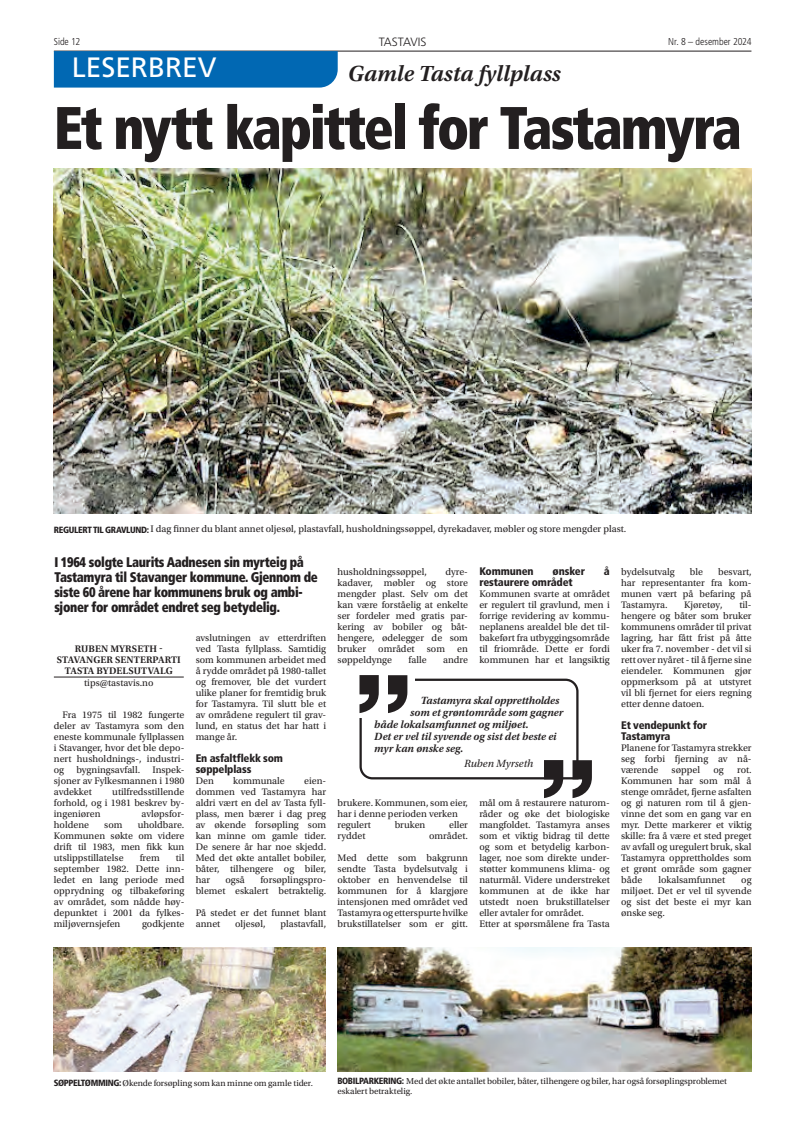
<style>
.page{position:relative;width:794px;height:1134px;background:#fff}
.page>*{position:absolute;margin:0;border:0;box-sizing:border-box;transform-origin:0 0}
.t1{font:900 condensed 60px "Frutiger LT Std";letter-spacing:-.04em;color:#231f20;scale:.9 1}
.t2{font:28px "Frutiger LT Std";color:#fff}
.t3{font:italic 600 23px "Utopia Std";color:#231f20}
.t4{font:900 condensed 14px/15px "Frutiger LT Std";letter-spacing:-.025em;color:#231f20;scale:.9 1}
.t5{font:300 12px "Frutiger LT Std";color:#231f20}
.t6{font:italic 600 11px "Utopia Std";color:#231f20}
.t7{font:900 condensed 11px/11px "Frutiger LT Std";letter-spacing:-.015em;color:#231f20}
.t8{font:italic 11px "Utopia Std";color:#231f20}
.t9{font:10px/11px "Utopia Std";color:#231f20;text-align:justify}
.t10{font:600 10px/11px "Utopia Std";letter-spacing:.01em;color:#231f20;text-align:center}
.t11{font:300 condensed 10px "Frutiger LT Std";letter-spacing:-.005em;color:#231f20}
.t12{font:9px/10px "Utopia Std";letter-spacing:-.01em;color:#231f20}
.s1{font-family:"Frutiger LT Std";font-weight:900;font-stretch:condensed;font-size:9px}
.s2{font-family:"Frutiger LT Std";font-weight:900;font-stretch:condensed}
</style>
<div class="page">
<hr style="left:54px;top:51px;width:697px;height:1px;background:#231f20">
<img style="left:54px;top:169px;width:697px;height:345px">
<hr style="left:54px;top:677px;width:130px;height:1px;background:#231f20">
<div style="left:54px;top:51px;width:284px;height:37px;background:#0168b3"></div>
<img style="left:54px;top:947px;width:272px;height:124px">
<img style="left:338px;top:947px;width:413px;height:124px">
<svg style="left:359px;top:675px;width:233px;height:123px"></svg>
<p class="t11" style="left:54px;top:35px;width:28px">Side 12</p>
<p class="t5" style="left:379px;top:35px;width:49px">TASTAVIS</p>
<p class="t11" style="left:668px;top:35px;width:85px">Nr. 8 – desember 2024</p>
<h2 class="t2" style="left:72px;top:51px;width:146px">LESERBREV</h2>
<h3 class="t3" style="left:348px;top:61px;width:214px">Gamle Tasta fyllplass</h3>
<h1 class="t1" style="left:54px;top:91px;width:765px">Et nytt kapittel for Tastamyra</h1>
<p class="t9" style="left:54px;top:524px;width:574px"><span class="s1">REGULERT TIL GRAVLUND:</span> I dag finner du blant annet oljesøl, plastavfall, husholdningssøppel, dyrekadaver, møbler og store mengder plast.</p>
<h3 class="t4" style="left:54px;top:555px;width:294px">I 1964 solgte Laurits Aadnesen sin myrteig på Tastamyra til Stavanger kommune. Gjennom de siste 60 årene har kommunens bruk og ambi&shy;sjoner for området endret seg betydelig.</h3>
<p class="t10" style="left:57px;top:643px;width:125px">RUBEN MYRSETH -<br>STAVANGER SENTERPARTI<br>TASTA BYDELSUTVALG</p>
<p class="t9" style="left:84px;top:677px;width:71px">tips@tastavis.no</p>
<p class="t7" style="left:479px;top:566px;width:56px">Kommunen</p>
<p class="t7" style="left:552px;top:566px;width:34px">ønsker</p>
<p class="t7" style="left:604px;top:566px;width:7px">å</p>
<p class="t7" style="left:479px;top:577px;width:95px">restaurere området</p>
<p class="t9" style="left:479px;top:588px;width:132px">Kommunen svarte at området er regulert til gravlund, men i forrige revidering av kommu&shy;neplanens arealdel ble det til&shy;bakeført fra utbyggingsområde til friområde. Dette er fordi kommunen har et langsiktig</p>
<p class="t9" style="left:337px;top:566px;width:132px;text-indent:108px">dyre&shy;kadaver, møbler og store mengder plast. Selv om det kan være forståelig at enkelte ser fordeler med gratis par&shy;kering av bobiler og båt&shy;hengere, ødelegger de som bruker området som en søppeldynge</p>
<p class="t9" style="left:337px;top:566px;width:91px">husholdningssøppel,</p>
<p class="t9" style="left:621px;top:566px;width:55px">bydelsutvalg</p>
<p class="t9" style="left:690px;top:566px;width:15px">ble</p>
<p class="t9" style="left:621px;top:566px;width:132px;text-indent:97px">besvart, har representanter fra kom&shy;munen vært på befaring på Tastamyra.</p>
<p class="t9" style="left:621px;top:599px;width:132px;text-indent:118px">til&shy;hengere og båter som bruker kommunens områder til privat lagring, har fått frist på åtte uker fra 7. november - det vil si rett over nyåret - til å fjerne sine eiendeler. Kommunen gjør oppmerksom på at utstyret vil bli fjernet for eiers regning etter denne datoen.</p>
<p class="t7" style="left:621px;top:720px;width:88px">Et vendepunkt for<br>Tastamyra</p>
<p class="t9" style="left:621px;top:742px;width:132px">Planene for Tastamyra strekker seg forbi fjerning av nå&shy;værende</p>
<p class="t9" style="left:684px;top:599px;width:40px">Kjøretøy,</p>
<p class="t9" style="left:196px;top:632px;width:132px">avslutningen av etterdriften ved Tasta fyllplass. Samtidig som kommunen arbeidet med å rydde området på 1980-tallet og fremover, ble det vurdert ulike planer for fremtidig bruk for Tastamyra. Til slutt ble et av områdene regulert til grav&shy;lund, en status det har hatt i mange år.</p>
<p class="t7" style="left:196px;top:753px;width:89px">En asfaltflekk som søppelplass</p>
<p class="t9" style="left:196px;top:775px;width:20px">Den</p>
<p class="t9" style="left:233px;top:775px;width:53px">kommunale</p>
<p class="t9" style="left:408px;top:654px;width:20px">falle</p>
<p class="t9" style="left:443px;top:654px;width:26px">andre</p>
<p class="t6" style="left:421px;top:694px;width:140px">Tastamyra skal opprettholdes</p>
<p class="t6" style="left:410px;top:706px;width:155px">som et grøntområde som gagner</p>
<p class="t6" style="left:374px;top:718px;width:156px">både lokalsamfunnet og miljøet.</p>
<p class="t6" style="left:374px;top:730px;width:184px">Det er vel til syvende og sist det beste ei</p>
<p class="t6" style="left:374px;top:742px;width:91px">myr kan ønske seg.</p>
<p class="t8" style="left:464px;top:757px;width:71px">Ruben Myrseth</p>
<p class="t9" style="left:54px;top:709px;width:132px;text-indent:9px">Fra 1975 til 1982 fungerte deler av Tastamyra som den eneste kommunale fyllplassen i Stavanger, hvor det ble depo&shy;nert husholdnings-, industri&shy;og bygningsavfall. Inspek&shy;sjoner av Fylkesmannen i 1980 avdekket</p>
<p class="t9" style="left:671px;top:764px;width:30px">søppel</p>
<p class="t9" style="left:713px;top:764px;width:12px">og</p>
<p class="t9" style="left:621px;top:764px;width:132px;text-indent:116px">rot.<br>Kommunen har som mål å stenge området, fjerne asfalten og gi naturen rom til å gjen&shy;vinne det som en gang var en myr. Dette markerer et viktig skille: fra å være et sted preget av avfall og uregulert bruk, skal Tastamyra opprettholdes som et grønt område som gagner både</p>
<p class="t9" style="left:196px;top:775px;width:132px;text-indent:108px">eien&shy;dommen ved Tastamyra har aldri vært en del av Tasta fyll&shy;plass, men bærer i dag preg av økende forsøpling som kan minne om gamle tider.<br>De senere år har noe skjedd.<br>Med det økte antallet bobiler, båter, tilhengere og biler, har</p>
<p class="t9" style="left:54px;top:786px;width:132px;text-indent:58px">utilfredsstillende forhold, og i 1981 beskrev by&shy;ingeniøren</p>
<p class="t9" style="left:479px;top:797px;width:132px;text-align:left">mål om å restaurere naturom&shy;råder og øke det biologiske mangfoldet. Tastamyra anses som et viktig bidrag til dette og som et betydelig karbon&shy;lager, noe som direkte under&shy;støtter kommunens klima- og naturmål. Videre understreket kommunen at de ikke har utstedt noen brukstillatelser eller avtaler for området.<br>Etter at spørsmålene fra Tasta</p>
<p class="t9" style="left:337px;top:797px;width:132px;text-align:left">brukere. Kommunen, som eier, har i denne perioden verken regulert</p>
<p class="t9" style="left:142px;top:808px;width:44px">avløpsfor-</p>
<p class="t9" style="left:54px;top:819px;width:37px">holdene</p>
<p class="t9" style="left:104px;top:819px;width:20px">som</p>
<p class="t9" style="left:54px;top:819px;width:132px;text-indent:84px">uholdbare.<br>Kommunen søkte om videre drift til 1983, men fikk kun utslippstillatelse</p>
<p class="t9" style="left:395px;top:819px;width:32px">bruken</p>
<p class="t9" style="left:449px;top:819px;width:20px">eller</p>
<p class="t9" style="left:337px;top:830px;width:29px">ryddet</p>
<p class="t9" style="left:429px;top:830px;width:40px">området.</p>
<p class="t9" style="left:337px;top:852px;width:132px">Med dette som bakgrunn sendte Tasta bydelsutvalg i oktober en henvendelse til kommunen for å klargjøre intensjonen med området ved Tastamyra og etterspurte hvilke brukstillatelser som er gitt.</p>
<p class="t9" style="left:54px;top:852px;width:132px;text-indent:122px">til september 1982. Dette inn&shy;ledet en lang periode med opprydning og tilbakeføring av området, som nådde høy&shy;depunktet i 2001 da fylkes&shy;miljøvernsjefen</p>
<p class="t9" style="left:140px;top:852px;width:21px">frem</p>
<p class="t9" style="left:225px;top:874px;width:21px">også</p>
<p class="t9" style="left:196px;top:874px;width:132px;text-align:right">forsøplingspro-<br>blemet eskalert betraktelig.</p>
<p class="t9" style="left:196px;top:907px;width:132px">På stedet er det funnet blant annet</p>
<p class="t9" style="left:658px;top:874px;width:68px">lokalsamfunnet</p>
<p class="t9" style="left:621px;top:874px;width:132px;text-indent:120px">og miljøet. Det er vel til syvende og sist det beste ei myr kan ønske seg.</p>
<p class="t9" style="left:235px;top:918px;width:32px">oljesøl,</p>
<p class="t9" style="left:280px;top:918px;width:47px">plastavfall,</p>
<p class="t9" style="left:142px;top:918px;width:44px">godkjente</p>
<p class="t12" style="left:54px;top:1078px;width:261px"><span class="s2">SØPPELTØMMING:</span> Økende forsøpling som kan minne om gamle tider.</p>
<p class="t12" style="left:337px;top:1076px;width:391px"><span class="s2">BOBILPARKERING:</span> Med det økte antallet bobiler, båter, tilhengere og biler, har også forsøplingsproblemet eskalert betraktelig.</p>
</div>
